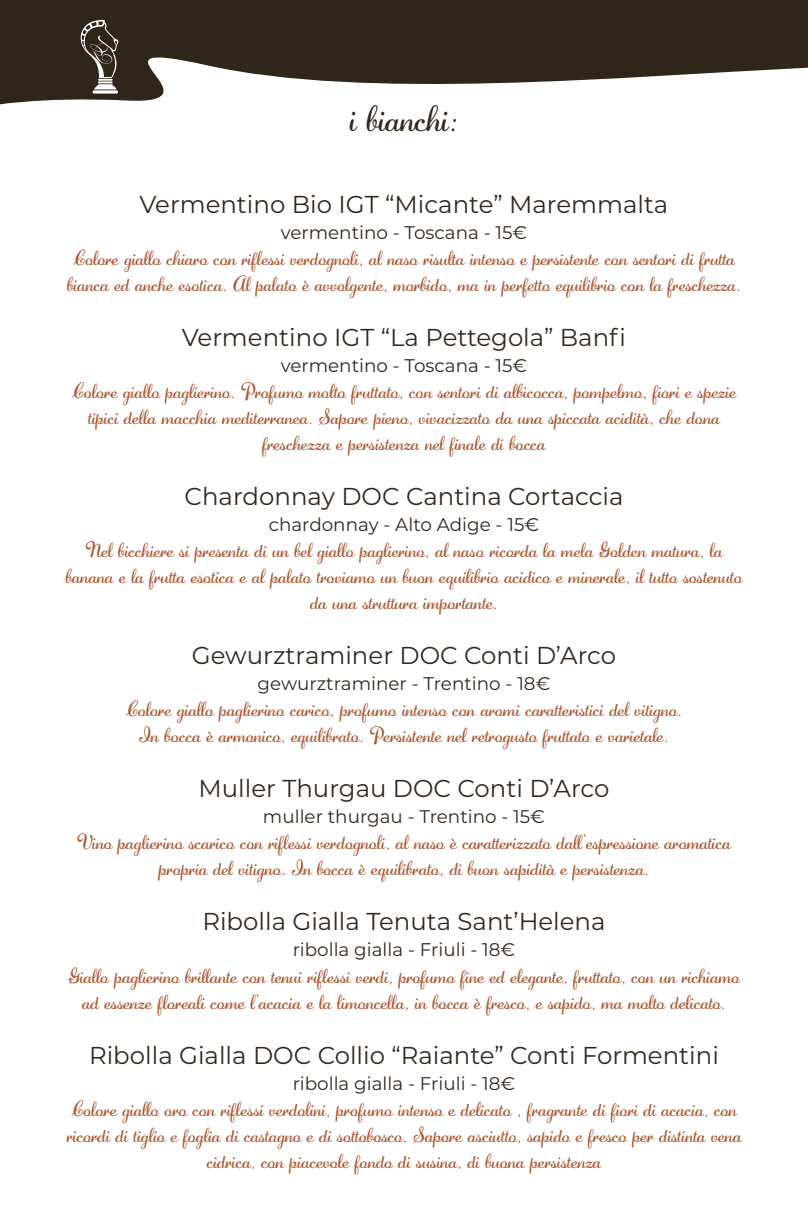
<style>
.page{position:relative;width:808px;height:1212px;background:#fff}
.page>*{position:absolute;margin:0;border:0;box-sizing:border-box;transform-origin:0 0}
.t1{font:36.6px "Adage Script JF";color:#33291f}
.t2{font:24.45px "Montserrat";color:#33291f}
.t3{font:24.45px "Montserrat";color:#31281f}
.t4{font:20.4px/26.1px "Adage Script JF";color:#ad5731;text-align:center}
.t5{font:18.3px "Montserrat";color:#33291f}
.t6{font:18.3px "Montserrat";color:#31281f}
.s1{color:#31281f}
</style>
<div class="page">
<svg style="left:0;top:0;width:808px;height:105px;fill:#302519"></svg>
<svg style="left:79px;top:19px;width:42px;height:75px"></svg>
<h1 class="t1" style="left:350px;top:94px;width:110px">i bianchi:</h1>
<p class="t3" style="left:140px;top:187px;width:530px">Vermentino Bio IGT “Micante” Maremmalta</p>
<p class="t6" style="left:281px;top:220px;width:248px">vermentino - Toscana - 15€</p>
<p class="t4" style="left:67px;top:245px;width:675px;text-align:left">Colore giallo chiaro con riflessi verdognoli, al naso risulta intenso e persistente con sentori di frutta bianca ed anche esotica. Al palato è avvolgente, morbido, ma in perfetto equilibrio con la freschezza.</p>
<p class="t2" style="left:182px;top:320px;width:446px">Vermentino IGT “La Pettegola” Banfi</p>
<p class="t6" style="left:281px;top:353px;width:248px">vermentino - Toscana - 15€</p>
<p class="t4" style="left:72px;top:378px;width:666px">Colore giallo paglierino. Profumo molto fruttato, con sentori di albicocca, pompelmo, fiori e spezie tipici della macchia mediterranea. Sapore pieno, vivacizzato da una spiccata acidità, che dona freschezza e persistenza nel finale di bocca</p>
<p class="t2" style="left:184px;top:479px;width:440px">Chardonnay DOC Cantina Cortaccia</p>
<p class="t5" style="left:269px;top:512px;width:272px">chardonnay - Alto Adige - <span class="s1">15€</span></p>
<p class="t4" style="left:66px;top:537px;width:678px">Nel bicchiere si presenta di un bel giallo paglierino, al naso ricorda la mela Golden matura, la banana e la frutta esotica e al palato troviamo un buon equilibrio acidico e minerale, il tutto sostenuto da una struttura importante.</p>
<p class="t2" style="left:192px;top:639px;width:426px">Gewurztraminer DOC Conti D’Arco</p>
<p class="t5" style="left:258px;top:671px;width:294px">gewurztraminer - Trentino - <span class="s1">18€</span></p>
<p class="t4" style="left:126px;top:696px;width:558px">Colore giallo paglierino carico, profumo intenso con aromi caratteristici del vitigno.<br>In bocca è armonico, equilibrato. Persistente nel retrogusto fruttato e varietale.</p>
<p class="t2" style="left:198px;top:772px;width:412px">Muller Thurgau DOC Conti D’Arco</p>
<p class="t5" style="left:263px;top:804px;width:283px">muller thurgau - Trentino - <span class="s1">15€</span></p>
<p class="t4" style="left:77px;top:830px;width:655px">Vino paglierino scarico con riflessi verdognoli, al naso è caratterizzato dall’espressione aromatica propria del vitigno. In bocca è equilibrato, di buon sapidità e persistenza.</p>
<p class="t2" style="left:202px;top:905px;width:405px">Ribolla Gialla Tenuta Sant’Helena</p>
<p class="t5" style="left:293px;top:937px;width:224px">ribolla gialla - Friuli - <span class="s1">18€</span></p>
<p class="t4" style="left:68px;top:963px;width:673px">Giallo paglierino brillante con tenui riflessi verdi, profumo fine ed elegante, fruttato, con un richiamo ad essenze floreali come l’acacia e la limoncella, in bocca è fresco, e sapido, ma molto delicato.</p>
<p class="t2" style="left:89px;top:1038px;width:631px">Ribolla Gialla DOC Collio “Raiante” Conti Formentini</p>
<p class="t5" style="left:293px;top:1070px;width:224px">ribolla gialla - Friuli - <span class="s1">18€</span></p>
<p class="t4" style="left:67px;top:1096px;width:676px">Colore giallo oro con riflessi verdolini, profumo intenso e delicato , fragrante di fiori di acacia, con ricordi di tiglio e foglia di castagno e di sottobosco. Sapore asciutto, sapido e fresco per distinta vena cidrica, con piacevole fondo di susina, di buona persistenza</p>
</div>
